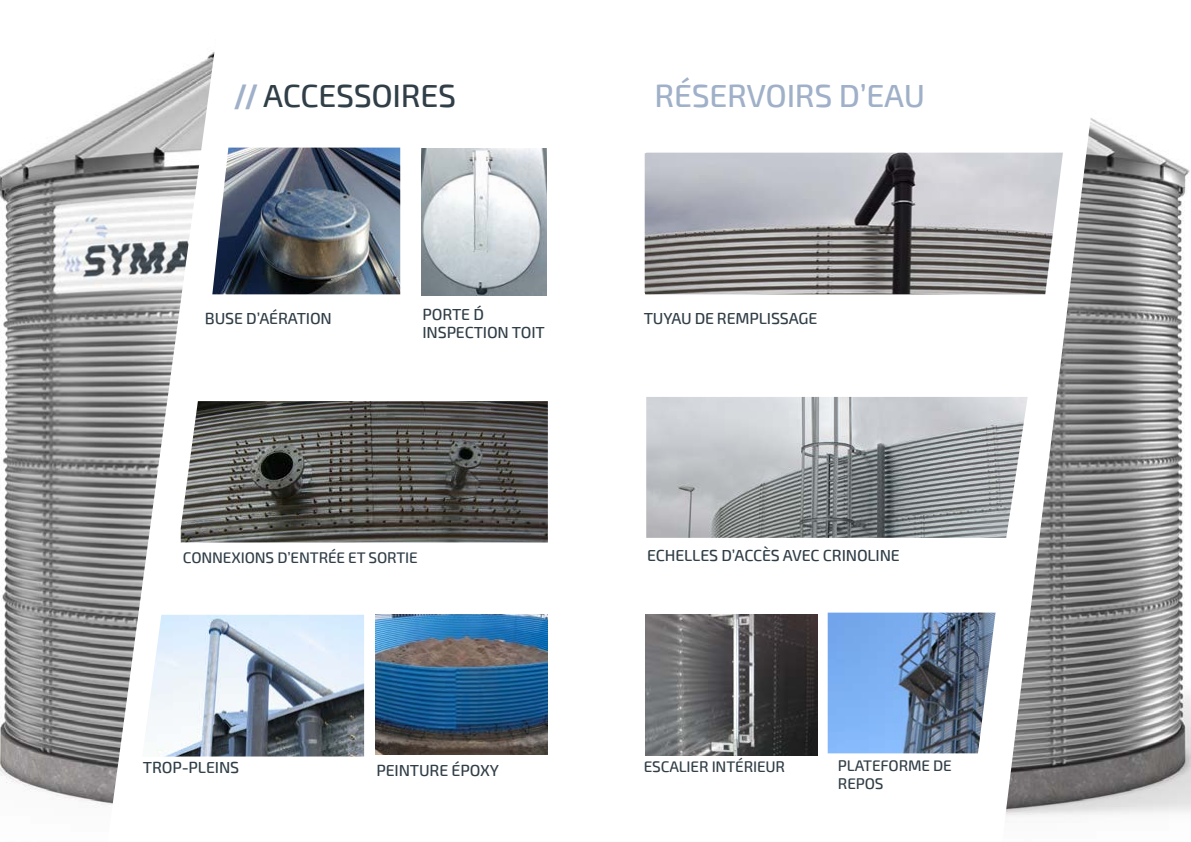
<style>
.page{position:relative;width:1191px;height:842px;background:#fff}
.page>*{position:absolute;margin:0;border:0;box-sizing:border-box;transform-origin:0 0}
.t1{font:500 32px "Exo 2";letter-spacing:-.01em;color:#9fb0c8}
.t2{font:500 32px "Exo 2";letter-spacing:-.01em;color:#303e47}
.t3{font:500 16px/18px "Exo 2";letter-spacing:-.01em;color:#303e47}
.t4{font:500 15.4px/17.3px "Exo 2";letter-spacing:-.01em;color:#303e47}
.s1{font-weight:700;font-style:italic;color:#9fb0c8}
</style>
<div class="page">
<img style="left:221px;top:148px;width:179px;height:146px">
<img style="left:1002px;top:118px;width:189px;height:698px">
<img style="left:0;top:52px;width:221px;height:756px">
<img style="left:644px;top:153px;width:419px;height:141px">
<img style="left:181px;top:401px;width:367px;height:141px">
<img style="left:646px;top:397px;width:381px;height:141px">
<img style="left:142px;top:615px;width:222px;height:141px">
<img style="left:827px;top:613px;width:168px;height:140px">
<img style="left:645px;top:614px;width:173px;height:141px">
<img style="left:421px;top:149px;width:125px;height:146px">
<img style="left:375px;top:614px;width:172px;height:140px">
<h1 class="t2" style="left:233px;top:77px;width:224px"><span class="s1">//</span>ACCESSOIRES</h1>
<h1 class="t1" style="left:654px;top:77px;width:272px">RÉSERVOIRS D’EAU</h1>
<p class="t3" style="left:422px;top:306px;width:124px">PORTE D´<br>INSPECTION TOIT</p>
<p class="t3" style="left:205px;top:309px;width:129px">BUSE D’AÉRATION</p>
<p class="t3" style="left:643px;top:309px;width:175px">TUYAU DE REMPLISSAGE</p>
<p class="t4" style="left:183px;top:550px;width:236px">CONNEXIONS D’ENTRÉE ET SORTIE</p>
<p class="t3" style="left:647px;top:547px;width:254px">ECHELLES D’ACCÈS AVEC CRINOLINE</p>
<p class="t3" style="left:143px;top:759px;width:98px">TROP-PLEINS</p>
<p class="t3" style="left:376px;top:761px;width:124px">PEINTURE ÉPOXY</p>
<p class="t4" style="left:643px;top:759px;width:143px">ESCALIER INTÉRIEUR</p>
<p class="t4" style="left:838px;top:757px;width:115px">PLATEFORME DE<br>REPOS</p>
</div>
